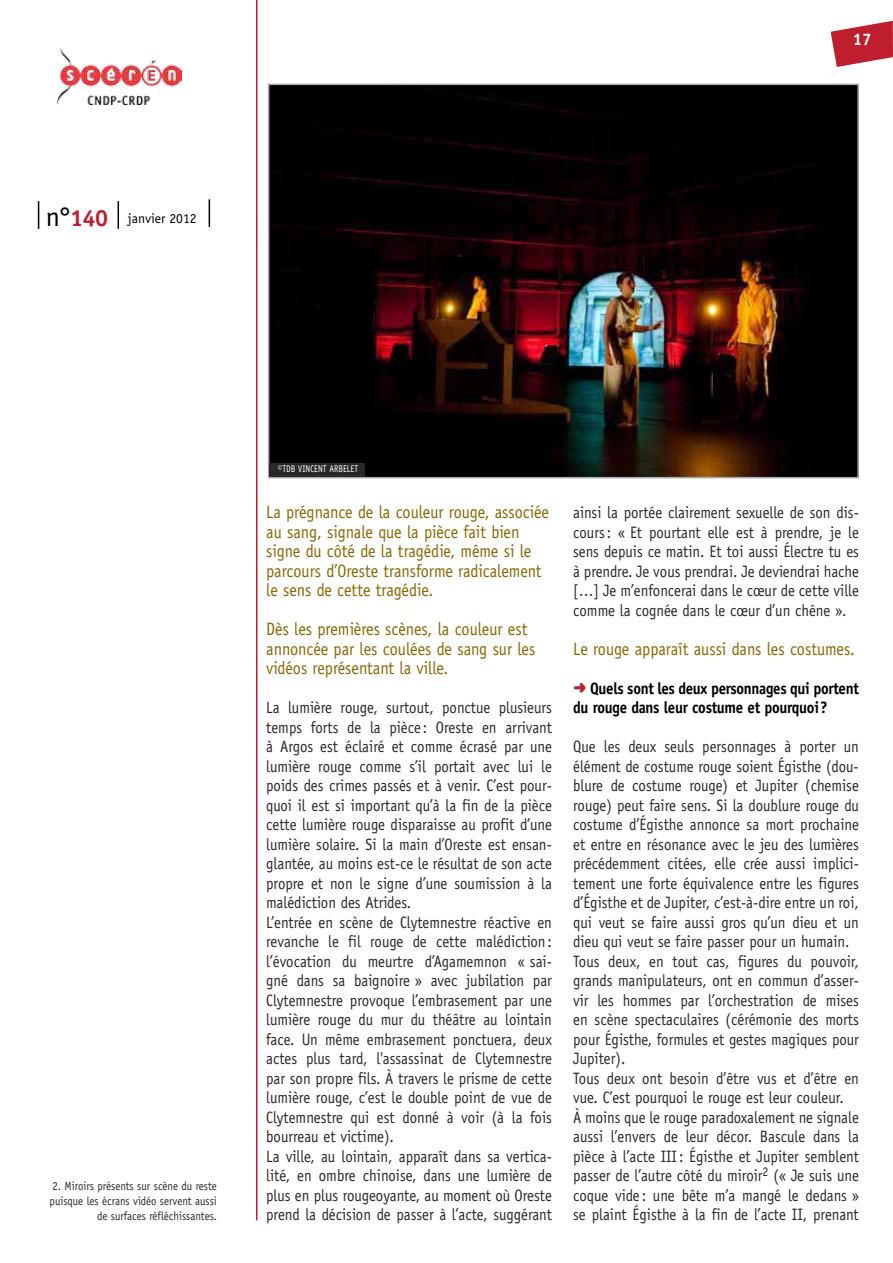
<style>
.page{position:relative;width:893px;height:1263px;background:#fff}
.page>*{position:absolute;margin:0;border:0;box-sizing:border-box;transform-origin:0 0}
.t1{font:18px/19.5px "Officina Sans Std";color:#876600;scale:.9 1}
.t2{font:700 16.8px "Officina Sans Std";color:#fff}
.t3{font:16.5px/19.5px "Officina Sans Std";color:#292829;scale:.9 1}
.t4{font:700 16.5px/19.5px "Officina Sans Std";letter-spacing:-.02em;color:#000;scale:.9 1}
.t5{font:13.65px "Officina Sans Std";color:#000}
.t6{font:12px/15px "Officina Sans Std";color:#292829;text-align:right;scale:.9 1}
.t7{font:9.75px "Officina Sans Std";letter-spacing:.005em;color:#fff;scale:.85 1}
.s1{font-size:27.3px}
.s2{font-weight:700;font-size:23.4px;color:#be1e2d}
.s3{font-family:"Distro Bats";font-weight:400;color:#be1e2d}
</style>
<div class="page">
<svg style="left:831px;top:21px;width:62px;height:46px"></svg>
<hr style="left:256px;top:0;width:1px;height:1220px;background:#be1e2d">
<svg style="left:209px;top:199px;width:1px;height:28px"></svg>
<svg style="left:38px;top:201px;width:1px;height:28px"></svg>
<svg style="left:118px;top:201px;width:1px;height:28px"></svg>
<img style="left:271px;top:87px;width:585px;height:388px">
<div style="left:268px;top:84px;width:591px;height:394px;border:2px solid #a7a9ac"></div>
<div style="left:269px;top:463px;width:96px;height:14px;background:#292829"></div>
<img style="left:57px;top:49px;width:125px;height:55px">
<p class="t5" style="left:46px;top:210px;width:152px"><span class="s1">n°</span><span class="s2">140</span> janvier 2012</p>
<p class="t2" style="left:853px;top:29px;width:20px">17</p>
<p class="t6" style="left:50px;top:1179px;width:187px">2. Miroirs présents sur scène du reste puisque les écrans vidéo servent aussi de surfaces réfléchissantes.</p>
<p class="t7" style="left:278px;top:463px;width:96px">©TDB Vincent Arbelet</p>
<p class="t1" style="left:266px;top:502px;width:316px">La prégnance de la couleur rouge, associée au sang, signale que la pièce fait bien signe du côté de la tragédie, même si le parcours d’Oreste transforme radicalement le sens de cette tragédie.</p>
<p class="t1" style="left:266px;top:619px;width:301px">Dès les premières scènes, la couleur est annoncée par les coulées de sang sur les vidéos représentant la ville.</p>
<p class="t3" style="left:266px;top:698px;width:319px">La lumière rouge, surtout, ponctue plusieurs temps forts de la pièce : Oreste en arrivant à Argos est éclairé et comme écrasé par une lumière rouge comme s’il portait avec lui le poids des crimes passés et à venir. C’est pour&shy;quoi il est si important qu’à la fin de la pièce cette lumière rouge disparaisse au profit d’une lumière solaire. Si la main d’Oreste est ensan&shy;glantée, au moins est-ce le résultat de son acte propre et non le signe d’une soumission à la malédiction des Atrides.<br>L’entrée en scène de Clytemnestre réactive en revanche le fil rouge de cette malédiction: l’évocation du meurtre d’Agamemnon « sai&shy;gné dans sa baignoire » avec jubilation par Clytemnestre provoque l’embrasement par une lumière rouge du mur du théâtre au lointain face. Un même embrasement ponctuera, deux actes plus tard, l'assassinat de Clytemnestre par son propre fils. À travers le prisme de cette lumière rouge, c’est le double point de vue de Clytemnestre qui est donné à voir (à la fois bourreau et victime).<br>La ville, au lointain, apparaît dans sa vertica&shy;lité, en ombre chinoise, dans une lumière de plus en plus rougeoyante, au moment où Oreste prend la décision de passer à l’acte, suggérant</p>
<p class="t3" style="left:573px;top:503px;width:319px;text-align:justify">ainsi la portée clairement sexuelle de son dis&shy;cours: « Et pourtant elle est à prendre, je le sens depuis ce matin. Et toi aussi Électre tu es à prendre. Je vous prendrai. Je deviendrai hache […] Je m’enfoncerai dans le cœur de cette ville comme la cognée dans le cœur d’un chêne ».</p>
<p class="t1" style="left:573px;top:639px;width:314px">Le rouge apparaît aussi dans les costumes.</p>
<p class="t4" style="left:573px;top:678px;width:319px"><span class="s3">b</span> Quels sont les deux personnages qui portent du rouge dans leur costume et pourquoi?</p>
<p class="t3" style="left:573px;top:737px;width:319px">Que les deux seuls personnages à porter un élément de costume rouge soient Égisthe (dou&shy;blure de costume rouge) et Jupiter (chemise rouge) peut faire sens. Si la doublure rouge du costume d’Égisthe annonce sa mort prochaine et entre en résonance avec le jeu des lumières précédemment citées, elle crée aussi implici&shy;tement une forte équivalence entre les figures d’Égisthe et de Jupiter, c’est-à-dire entre un roi, qui veut se faire aussi gros qu’un dieu et un dieu qui veut se faire passer pour un humain.<br>Tous deux, en tout cas, figures du pouvoir, grands manipulateurs, ont en commun d’asser&shy;vir les hommes par l’orchestration de mises en scène spectaculaires (cérémonie des morts pour Égisthe, formules et gestes magiques pour Jupiter).<br>Tous deux ont besoin d’être vus et d’être en vue. C’est pourquoi le rouge est leur couleur.<br>À moins que le rouge paradoxalement ne signale aussi l’envers de leur décor. Bascule dans la pièce à l’acte III : Égisthe et Jupiter semblent passer de l’autre côté du miroir<sup>2</sup> (« Je suis une coque vide : une bête m’a mangé le dedans » se plaint Égisthe à la fin de l’acte II, prenant</p>
</div>
